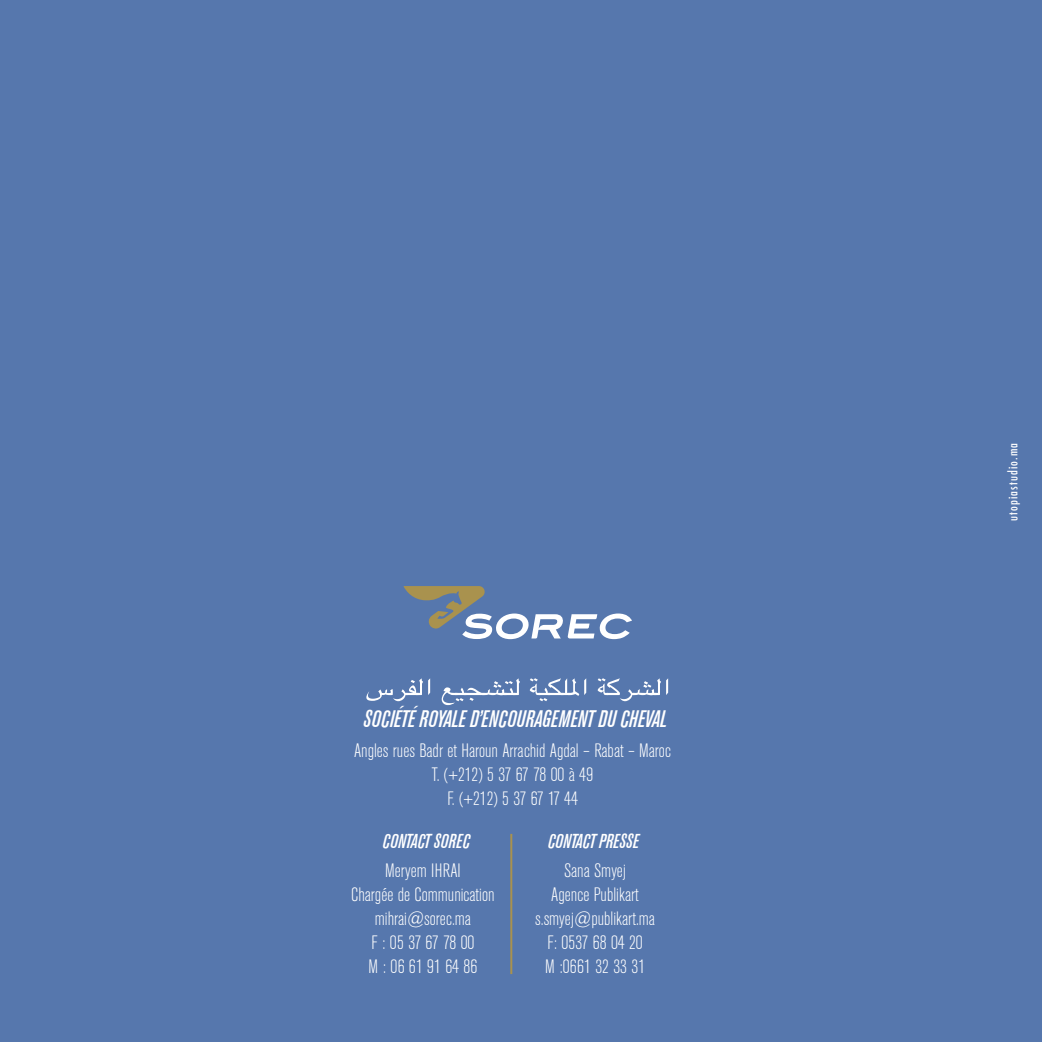
<style>
.page{position:relative;width:1042px;height:1042px;background:#5677ad}
.page>*{position:absolute;margin:0;border:0;box-sizing:border-box;transform-origin:0 0}
.t1{font:italic 500 23.8px "Akzidenz Grot Con BQ";color:#fff}
.t2{font:italic 500 19.95px "Akzidenz Grot Con BQ";color:#fff}
.t3{font:300 condensed 19.25px "Akzidenz Grotesk BE";color:#fff}
.t4{font:500 condensed 12.25px "Futura";letter-spacing:.09em;color:#fff}
</style>
<div class="page">
<svg style="left:403px;top:586px;width:229px;height:53px"></svg>
<svg style="left:366px;top:678px;width:64px;height:23px"></svg>
<svg style="left:442px;top:678px;width:78px;height:27px"></svg>
<svg style="left:530px;top:678px;width:56px;height:23px"></svg>
<svg style="left:598px;top:678px;width:70px;height:23px"></svg>
<hr style="left:510px;top:834px;width:2px;height:140px;background:#a9924e">
<p class="t1" style="left:363px;top:705px;width:305px">SOCIÉTÉ ROYALE D’ENCOURAGEMENT DU CHEVAL</p>
<p class="t3" style="left:354px;top:740px;width:319px">Angles rues Badr et Haroun Arrachid Agdal – Rabat – Maroc</p>
<p class="t3" style="left:432px;top:764px;width:163px">T. (+212) 5 37 67 78 00 à 49</p>
<p class="t3" style="left:447px;top:788px;width:132px">F. (+212) 5 37 67 17 44</p>
<p class="t2" style="left:383px;top:830px;width:89px">CONTACT SOREC</p>
<p class="t2" style="left:548px;top:830px;width:93px">CONTACT PRESSE</p>
<p class="t3" style="left:385px;top:860px;width:77px">Meryem IHRAI</p>
<p class="t3" style="left:351px;top:884px;width:145px">Chargée de Communication</p>
<p class="t3" style="left:375px;top:908px;width:98px">mihrai@sorec.ma</p>
<p class="t3" style="left:371px;top:932px;width:104px">F : 05 37 67 78 00</p>
<p class="t3" style="left:368px;top:956px;width:110px">M : 06 61 91 64 86</p>
<p class="t3" style="left:564px;top:860px;width:64px">Sana Smyej</p>
<p class="t3" style="left:551px;top:884px;width:89px">Agence Publikart</p>
<p class="t3" style="left:535px;top:908px;width:121px">s.smyej@publikart.ma</p>
<p class="t3" style="left:547px;top:932px;width:97px">F: 0537 68 04 20</p>
<p class="t3" style="left:545px;top:956px;width:102px">M :0661 32 33 31</p>
<p class="t4" style="left:1005px;top:521px;width:80px;rotate:-90deg">utopiastudio.ma</p>
</div>
